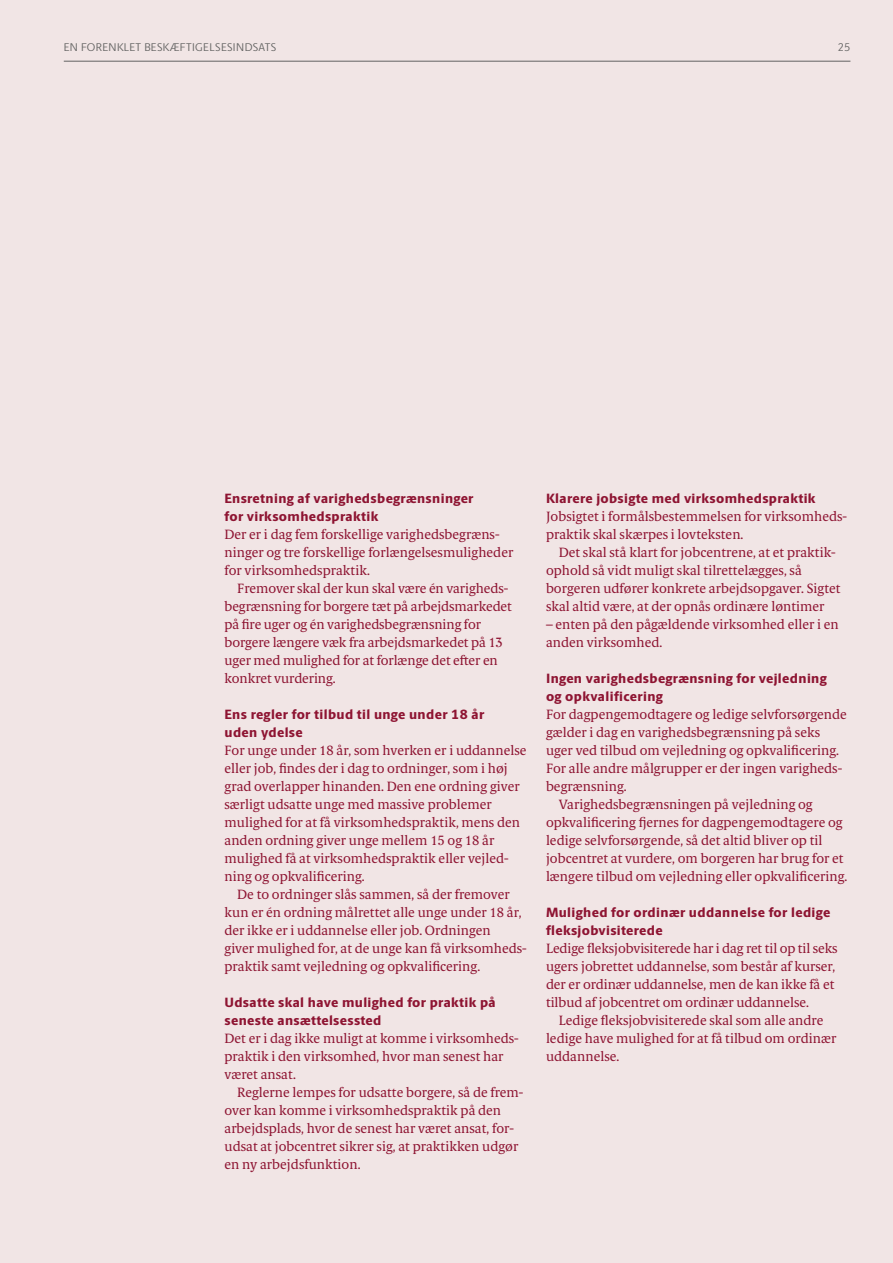
<style>
.page{position:relative;width:893px;height:1263px;background:#f1e5e5}
.page>*{position:absolute;margin:0;border:0;box-sizing:border-box;transform-origin:0 0}
.t1{font:13.5px/18px "Berlingske Serif Text";color:#8e1432}
.t2{font:800 13.5px/18px "Berlingske Sans";letter-spacing:.03em;color:#8e1432}
.t3{font:11.25px "Berlingske Sans";letter-spacing:.035em;color:#636362}
</style>
<div class="page">
<hr style="left:64px;top:61px;width:786px;height:1px;background:#636362">
<p class="t3" style="left:64px;top:39px;width:214px">EN FORENKLET BESKÆFTIGELSESINDSATS</p>
<p class="t3" style="left:838px;top:39px;width:14px">25</p>
<p class="t2" style="left:225px;top:489px;width:250px">Ensretning af varighedsbegrænsninger for virksomhedspraktik</p>
<p class="t1" style="left:225px;top:525px;width:290px">Der er i dag fem forskellige varighedsbegræns&shy;ninger og tre forskellige forlængelsesmuligheder for virksomhedspraktik.</p>
<p class="t1" style="left:225px;top:579px;width:289px;text-indent:13px">Fremover skal der kun skal være én varigheds&shy;begrænsning for borgere tæt på arbejdsmarkedet på fire uger og én varighedsbegrænsning for borgere længere væk fra arbejdsmarkedet på 13 uger med mulighed for at forlænge det efter en konkret vurdering.</p>
<p class="t2" style="left:225px;top:705px;width:261px">Ens regler for tilbud til unge under 18 år uden ydelse</p>
<p class="t1" style="left:225px;top:741px;width:303px">For unge under 18 år, som hverken er i uddannelse eller job, findes der i dag to ordninger, som i høj grad overlapper hinanden. Den ene ordning giver særligt udsatte unge med massive problemer mulighed for at få virksomhedspraktik, mens den anden ordning giver unge mellem 15 og 18 år mulighed få at virksomhedspraktik eller vejled&shy;ning og opkvalificering.</p>
<p class="t1" style="left:225px;top:885px;width:304px;text-indent:13px">De to ordninger slås sammen, så der fremover kun er én ordning målrettet alle unge under 18 år, der ikke er i uddannelse eller job. Ordningen<br>giver mulighed for, at de unge kan få virksomheds&shy;praktik samt vejledning og opkvalificering.</p>
<p class="t2" style="left:225px;top:993px;width:273px">Udsatte skal have mulighed for praktik på seneste ansættelsessted</p>
<p class="t1" style="left:225px;top:1029px;width:296px">Det er i dag ikke muligt at komme i virksomheds&shy;praktik i den virksomhed, hvor man senest har været ansat.</p>
<p class="t1" style="left:225px;top:1083px;width:300px;text-indent:13px">Reglerne lempes for udsatte borgere, så de frem&shy;over kan komme i virksomhedspraktik på den arbejdsplads, hvor de senest har været ansat, for&shy;udsat at jobcentret sikrer sig, at praktikken udgør en ny arbejdsfunktion.</p>
<p class="t2" style="left:546px;top:489px;width:271px">Klarere jobsigte med virksomhedspraktik</p>
<p class="t1" style="left:546px;top:507px;width:303px">Jobsigtet i formålsbestemmelsen for virksomheds&shy;praktik skal skærpes i lovteksten.</p>
<p class="t1" style="left:546px;top:543px;width:296px;text-indent:13px">Det skal stå klart for jobcentrene, at et praktik&shy;ophold så vidt muligt skal tilrettelægges, så borgeren udfører konkrete arbejdsopgaver. Sigtet skal altid være, at der opnås ordinære løntimer</p>
<p class="t1" style="left:546px;top:615px;width:294px">– enten på den pågældende virksomhed eller i en anden virksomhed.</p>
<p class="t2" style="left:546px;top:669px;width:282px">Ingen varighedsbegrænsning for vejledning og opkvalificering</p>
<p class="t1" style="left:546px;top:705px;width:302px">For dagpengemodtagere og ledige selvforsørgende</p>
<p class="t1" style="left:546px;top:723px;width:276px">gælder i dag en varighedsbegrænsning på seks</p>
<p class="t1" style="left:546px;top:741px;width:295px">uger ved tilbud om vejledning og opkvalificering.</p>
<p class="t1" style="left:546px;top:759px;width:298px">For alle andre målgrupper er der ingen varigheds-</p>
<p class="t1" style="left:546px;top:777px;width:82px">begrænsning.</p>
<p class="t1" style="left:559px;top:795px;width:256px">Varighedsbegrænsningen på vejledning og</p>
<p class="t1" style="left:546px;top:813px;width:298px">opkvalificering fjernes for dagpengemodtagere og</p>
<p class="t1" style="left:546px;top:831px;width:278px">ledige selvforsørgende, så det altid bliver op til</p>
<p class="t1" style="left:546px;top:849px;width:299px">jobcentret at vurdere, om borgeren har brug for et</p>
<p class="t1" style="left:546px;top:867px;width:303px">længere tilbud om vejledning eller opkvalificering.</p>
<p class="t2" style="left:546px;top:903px;width:286px">Mulighed for ordinær uddannelse for ledige fleksjobvisiterede</p>
<p class="t1" style="left:546px;top:939px;width:293px">Ledige fleksjobvisiterede har i dag ret til op til seks ugers jobrettet uddannelse, som består af kurser, der er ordinær uddannelse, men de kan ikke få et tilbud af jobcentret om ordinær uddannelse.</p>
<p class="t1" style="left:546px;top:1011px;width:292px;text-indent:13px">Ledige fleksjobvisiterede skal som alle andre ledige have mulighed for at få tilbud om ordinær uddannelse.</p>
</div>
